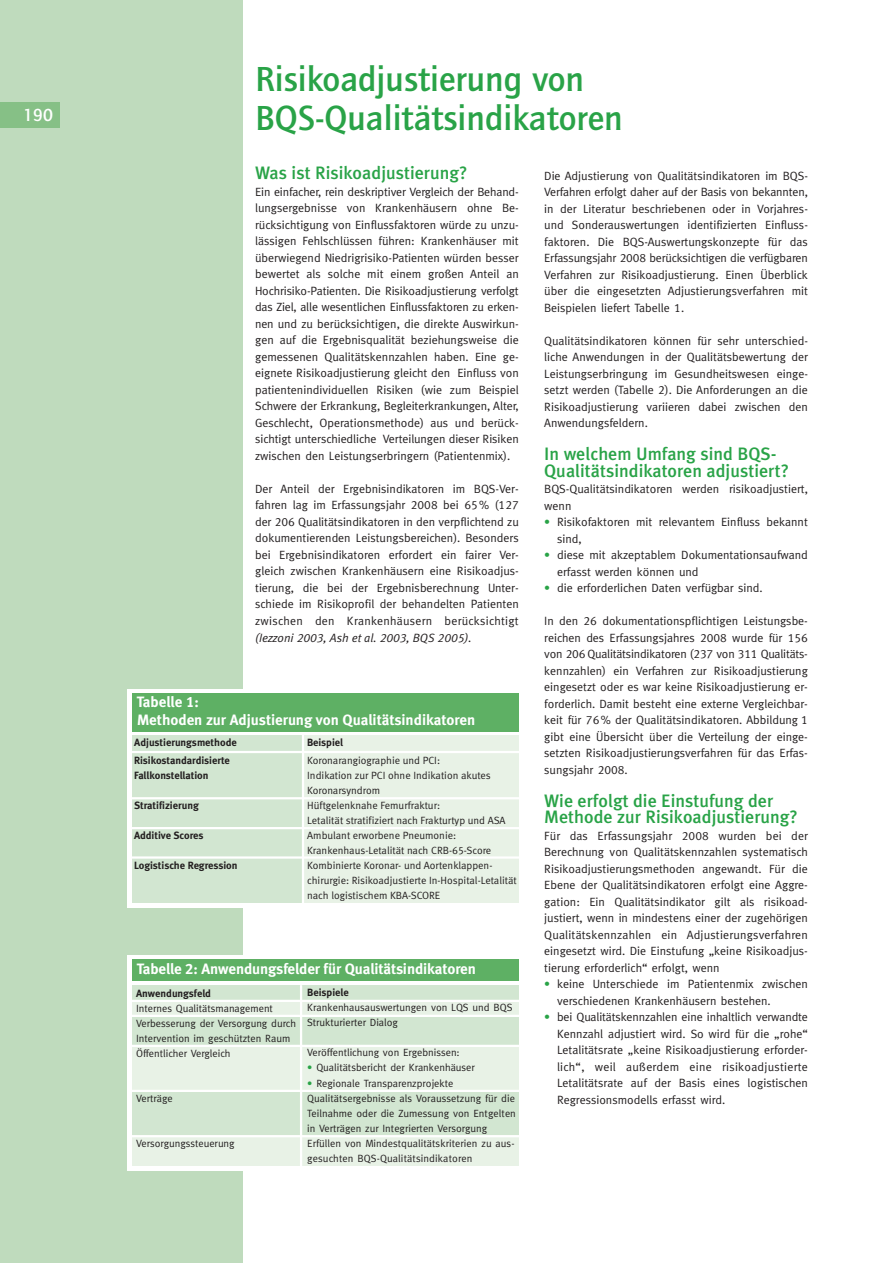
<style>
.page{position:relative;width:893px;height:1263px;background:#fff}
.page>*{position:absolute;margin:0;border:0;box-sizing:border-box;transform-origin:0 0}
.t1{font:500 36px/39px "Quay Sans";color:#29a347}
.t2{font:500 18px/16.5px "Meta Plus";color:#29a347}
.t3{font:500 18px "Quay Sans";color:#fff}
.t4{font:15px/18px "Meta Bold LF";letter-spacing:-.005em;color:#fff}
.t5{font:12px/16.5px "Meta";color:#231f20;text-align:justify}
.t6{font:italic 12px "Meta Normal LF";color:#231f20}
.t7{font:10.5px/15px "Meta";color:#231f20}
.t8{font:10.5px/15px "Meta Normal LF";color:#231f20}
.t9{font:10.5px/15px "Meta Bold LF";color:#231f20}
.s1{font-family:"Meta Normal LF"}
.s2{color:#29a347}
</style>
<div class="page">
<div style="left:0;top:0;width:242px;height:1263px;background:#bfdbbd"></div>
<div style="left:0;top:102px;width:60px;height:26px;background:#86c086"></div>
<div style="left:128px;top:955px;width:395px;height:215px;background:#fff"></div>
<div style="left:132px;top:985px;width:387px;height:180px;background:#d2e6d1"></div>
<div style="left:132px;top:1001px;width:387px;height:14px;background:#e8f2e6"></div>
<div style="left:132px;top:1046px;width:387px;height:44px;background:#e8f2e6"></div>
<div style="left:132px;top:1137px;width:387px;height:29px;background:#e8f2e6"></div>
<hr style="left:129px;top:1000px;width:393px;height:2px;background:#fff">
<hr style="left:129px;top:1015px;width:393px;height:2px;background:#fff">
<hr style="left:129px;top:1045px;width:393px;height:2px;background:#fff">
<hr style="left:129px;top:1090px;width:393px;height:2px;background:#fff">
<hr style="left:129px;top:1135px;width:393px;height:2px;background:#fff">
<hr style="left:300px;top:985px;width:2px;height:213px;background:#fff">
<div style="left:132px;top:959px;width:387px;height:22px;background:#5eb064"></div>
<div style="left:128px;top:689px;width:395px;height:218px;background:#fff"></div>
<div style="left:132px;top:736px;width:387px;height:167px;background:#d2e6d1"></div>
<div style="left:304px;top:736px;width:215px;height:167px;background:#e8f2e6"></div>
<hr style="left:128px;top:827px;width:395px;height:2px;background:#fff">
<hr style="left:128px;top:856px;width:394px;height:3px;background:#fff">
<hr style="left:128px;top:797px;width:393px;height:2px;background:#fff">
<div style="left:132px;top:693px;width:387px;height:38px;background:#5eb064"></div>
<hr style="left:128px;top:751px;width:394px;height:2px;background:#fff">
<hr style="left:302px;top:734px;width:2px;height:172px;background:#fff">
<h2 class="t3" style="left:23px;top:104px;width:31px">190</h2>
<h1 class="t1" style="left:255px;top:59px;width:369px">Risikoadjustierung von<br>BQS-Qualitätsindikatoren</h1>
<h2 class="t2" style="left:255px;top:165px;width:214px">Was ist Risikoadjustierung?</h2>
<p class="t5" style="left:255px;top:184px;width:265px">Ein einfacher, rein deskriptiver Vergleich der Behand&shy;lungsergebnisse von Krankenhäusern ohne Be&shy;rücksichtigung von Einflussfaktoren würde zu unzu&shy;lässigen Fehlschlüssen führen: Krankenhäuser mit überwiegend Niedrigrisiko-Patienten würden besser bewertet als solche mit einem großen Anteil an Hochrisiko-Patienten. Die Risikoadjustierung verfolgt das Ziel, alle wesentlichen Einflussfaktoren zu erken&shy;nen und zu berücksichtigen, die direkte Auswirkun&shy;gen auf die Ergebnisqualität beziehungsweise die gemessenen Qualitätskennzahlen haben. Eine ge&shy;eignete Risikoadjustierung gleicht den Einfluss von patientenindividuellen Risiken (wie zum Beispiel Schwere der Erkrankung, Begleiterkrankungen, Alter, Geschlecht, Operationsmethode) aus und berück&shy;sichtigt unterschiedliche Verteilungen dieser Risiken zwischen den Leistungserbringern (Patientenmix).</p>
<p class="t5" style="left:255px;top:481px;width:265px">Der Anteil der Ergebnisindikatoren im BQS-Ver&shy;fahren lag im Erfassungsjahr <span class="s1">2008</span> bei <span class="s1">65</span>% (<span class="s1">127 </span>der <span class="s1">206</span> Qualitätsindikatoren in den verpflichtend zu dokumentierenden Leistungsbereichen). Besonders bei Ergebnisindikatoren erfordert ein fairer Ver&shy;gleich zwischen Krankenhäusern eine Risikoadjus&shy;tierung, die bei der Ergebnisberechnung Unter&shy;schiede im Risikoprofil der behandelten Patienten zwischen den Krankenhäusern berücksichtigt</p>
<p class="t6" style="left:255px;top:633px;width:218px">(Iezzoni 2003, Ash et al. 2003, BQS 2005).</p>
<p class="t5" style="left:544px;top:167px;width:265px">Die Adjustierung von Qualitätsindikatoren im BQS-Verfahren erfolgt daher auf der Basis von bekannten, in der Literatur beschriebenen oder in Vorjahres&shy;und Sonderauswertungen identifizierten Einfluss&shy;faktoren. Die BQS-Auswertungskonzepte für das Erfassungsjahr <span class="s1">2008</span> berücksichtigen die verfügbaren Verfahren zur Risikoadjustierung. Einen Überblick über die eingesetzten Adjustierungsverfahren mit Beispielen liefert Tabelle <span class="s1">1</span>.</p>
<p class="t5" style="left:544px;top:332px;width:265px">Qualitätsindikatoren können für sehr unterschied&shy;liche Anwendungen in der Qualitätsbewertung der Leistungserbringung im Gesundheitswesen einge&shy;setzt werden (Tabelle <span class="s1">2</span>). Die Anforderungen an die Risikoadjustierung variieren dabei zwischen den Anwendungsfeldern.</p>
<h2 class="t2" style="left:544px;top:446px;width:246px">In welchem Umfang sind BQS-<br>Qualitätsindikatoren adjustiert?</h2>
<p class="t5" style="left:544px;top:481px;width:265px">BQS-Qualitätsindikatoren werden risikoadjustiert, wenn</p>
<p class="t5" style="left:557px;top:514px;width:252px;text-indent:-13px"><span class="s2">•</span> Risikofaktoren mit relevantem Einfluss bekannt sind,</p>
<p class="t5" style="left:557px;top:547px;width:252px;text-indent:-13px"><span class="s2">•</span> diese mit akzeptablem Dokumentationsaufwand erfasst werden können und</p>
<p class="t5" style="left:544px;top:580px;width:220px"><span class="s2">•</span> die erforderlichen Daten verfügbar sind.</p>
<p class="t5" style="left:544px;top:613px;width:265px">In den <span class="s1">26</span> dokumentationspflichtigen Leistungsbe&shy;reichen des Erfassungsjahres <span class="s1">2008</span> wurde für <span class="s1">156 </span>von <span class="s1">206</span> Qualitätsindikatoren (<span class="s1">237</span> von <span class="s1">311</span> Qualitäts&shy;kennzahlen) ein Verfahren zur Risikoadjustierung eingesetzt oder es war keine Risikoadjustierung er&shy;forderlich. Damit besteht eine externe Vergleichbar&shy;keit für <span class="s1">76</span>% der Qualitätsindikatoren. Abbildung <span class="s1">1 </span>gibt eine Übersicht über die Verteilung der einge&shy;setzten Risikoadjustierungsverfahren für das Erfas&shy;sungsjahr <span class="s1">2008</span>.</p>
<h2 class="t2" style="left:544px;top:792px;width:255px">Wie erfolgt die Einstufung der<br>Methode zur Risikoadjustierung?</h2>
<p class="t5" style="left:544px;top:827px;width:265px">Für das Erfassungsjahr <span class="s1">2008</span> wurden bei der Berechnung von Qualitätskennzahlen systematisch Risikoadjustierungsmethoden angewandt. Für die Ebene der Qualitätsindikatoren erfolgt eine Aggre&shy;gation: Ein Qualitätsindikator gilt als risikoad&shy;justiert, wenn in mindestens einer der zugehörigen Qualitätskennzahlen ein Adjustierungsverfahren eingesetzt wird. Die Einstufung „keine Risikoadjus&shy;tierung erforderlich“ erfolgt, wenn</p>
<p class="t5" style="left:557px;top:976px;width:252px;text-indent:-13px"><span class="s2">•</span> keine Unterschiede im Patientenmix zwischen verschiedenen Krankenhäusern bestehen.</p>
<p class="t5" style="left:557px;top:1009px;width:252px;text-indent:-13px"><span class="s2">•</span> bei Qualitätskennzahlen eine inhaltlich verwandte Kennzahl adjustiert wird. So wird für die „rohe“ Letalitätsrate „keine Risikoadjustierung erforder&shy;lich“, weil außerdem eine risikoadjustierte Letalitätsrate auf der Basis eines logistischen Regressionsmodells erfasst wird.</p>
<p class="t4" style="left:137px;top:694px;width:340px">Tabelle 1:<br>Methoden zur Adjustierung von Qualitätsindikatoren</p>
<p class="t9" style="left:134px;top:753px;width:97px">Risikostandardisierte<br>Fallkonstellation</p>
<p class="t9" style="left:134px;top:798px;width:66px">Stratifizierung</p>
<p class="t9" style="left:134px;top:828px;width:71px">Additive Scores</p>
<p class="t9" style="left:134px;top:858px;width:105px">Logistische Regression</p>
<p class="t9" style="left:134px;top:736px;width:104px">Adjustierungsmethode</p>
<p class="t9" style="left:307px;top:736px;width:38px">Beispiel</p>
<p class="t8" style="left:307px;top:753px;width:211px">Koronarangiographie und PCI:<br>Indikation zur PCI ohne Indikation akutes Koronarsyndrom<br>Hüftgelenknahe Femurfraktur:<br>Letalität stratifiziert nach Frakturtyp und ASA Ambulant erworbene Pneumonie:<br>Krankenhaus-Letalität nach CRB-65-Score Kombinierte Koronar- und Aortenklappen&shy;chirurgie: Risikoadjustierte In-Hospital-Letalität nach logistischem KBA-SCORE</p>
<p class="t4" style="left:137px;top:961px;width:341px">Tabelle 2: Anwendungsfelder für Qualitätsindikatoren</p>
<p class="t9" style="left:307px;top:986px;width:43px">Beispiele</p>
<p class="t7" style="left:307px;top:1000px;width:207px">Krankenhausauswertungen von LQS und BQS<br>Strukturierter Dialog</p>
<p class="t7" style="left:307px;top:1045px;width:154px">Veröffentlichung von Ergebnissen:</p>
<p class="t7" style="left:307px;top:1060px;width:169px"><span class="s2">•</span> Qualitätsbericht der Krankenhäuser</p>
<p class="t7" style="left:307px;top:1075px;width:210px"><span class="s2">•</span> Regionale Transparenzprojekte Qualitätsergebnisse als Voraussetzung für die Teilnahme oder die Zumessung von Entgelten in Verträgen zur Integrierten Versorgung Erfüllen von Mindestqualitätskriterien zu aus&shy;gesuchten BQS-Qualitätsindikatoren</p>
<p class="t9" style="left:136px;top:987px;width:76px">Anwendungsfeld</p>
<p class="t7" style="left:136px;top:1000px;width:161px">Internes Qualitätsmanagement<br>Verbesserung der Versorgung durch<br>Intervention im geschützten Raum<br>Öffentlicher Vergleich</p>
<p class="t7" style="left:136px;top:1090px;width:38px">Verträge</p>
<p class="t7" style="left:136px;top:1135px;width:100px">Versorgungssteuerung</p>
</div>
